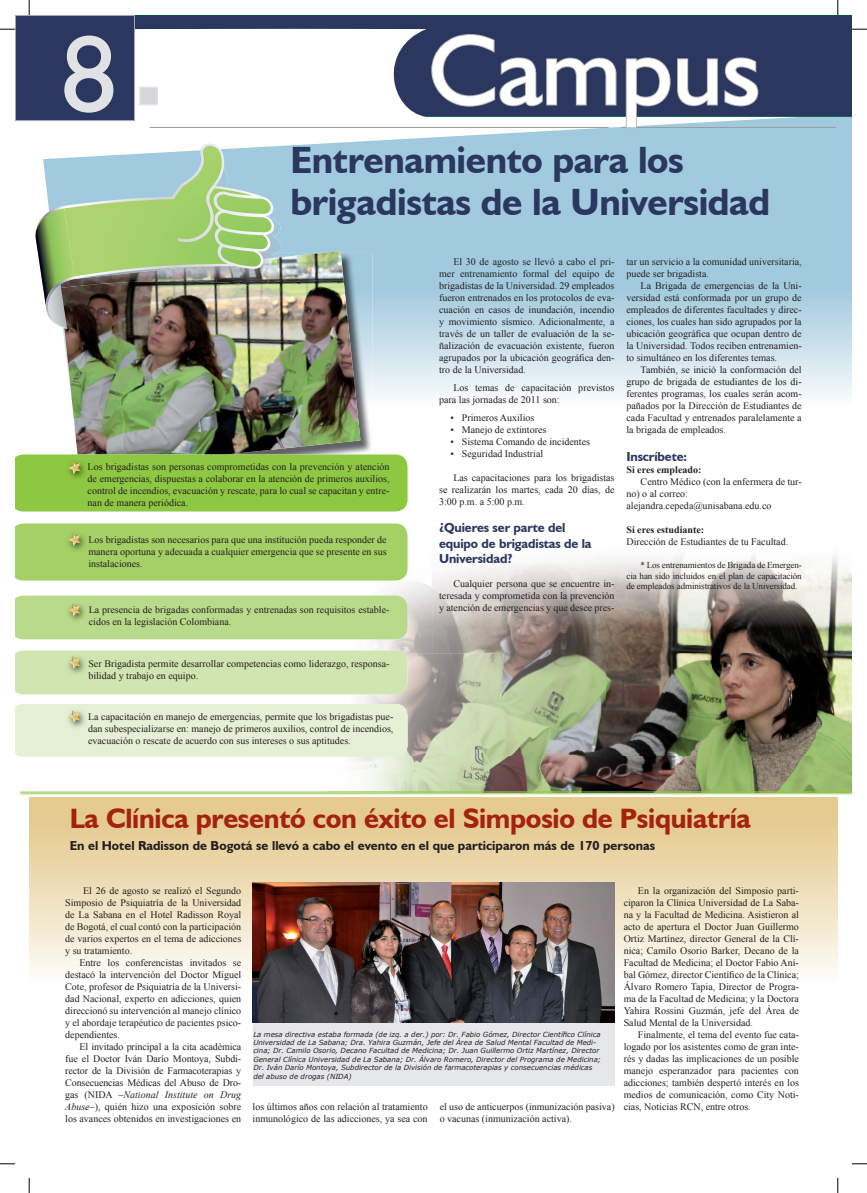
<style>
.page{position:relative;width:867px;height:1193px;background:#fff}
.page>*{position:absolute;margin:0;border:0;box-sizing:border-box;transform-origin:0 0}
.t1{font:109px "Humanist 521 BT";color:#e1e2e4}
.t2{font:100px "Humanist 521 BT";color:#fff}
.t3{font:700 38px/42px "Humanist 521 BT";letter-spacing:-.01em;color:#2b375e}
.t4{font:700 28px "Humanist 521 BT";letter-spacing:-.01em;color:#a52110}
.t5{font:700 13px "Humanist 521 BT";color:#231f20}
.t6{font:700 13px/15.6px "Humanist 521 BT";letter-spacing:-.01em;color:#2b375e}
.t7{font:10px/12px "Times New Roman";color:#231f20;text-align:justify}
.t8{font:700 10px "Times New Roman";color:#231f20}
.t9{font:9px/10.8px "Times New Roman";letter-spacing:-.01em;color:#231f20;text-align:justify}
.t10{font:italic 7px/8.4px "Verdana";color:#231f20}
.s1{font-style:italic}
</style>
<div class="page">
<div style="left:29px;top:797px;width:808px;height:186px;background:linear-gradient(to bottom,#e2c483,#fdfbf6)"></div>
<div style="left:252px;top:1004px;width:362px;height:81px;background:#e6e7e9"></div>
<svg style="left:43px;top:117px;width:808px;height:425px"></svg>
<img style="left:327px;top:555px;width:314px;height:98px">
<img style="left:641px;top:555px;width:210px;height:98px">
<img style="left:397px;top:653px;width:454px;height:138px">
<img style="left:327px;top:694px;width:70px;height:97px">
<div style="left:135px;top:15px;width:716px;height:102px;background:#2b375e"></div>
<div style="left:15px;top:15px;width:120px;height:106px;background:#2b375e;border:1px solid #a8a4b5"></div>
<hr style="left:150px;top:127px;width:458px;height:1px;background:#9b9ca0">
<hr style="left:621px;top:127px;width:214px;height:1px;background:#9b9ca0">
<svg style="left:133px;top:29px;width:484px;height:88px"></svg>
<svg style="left:624px;top:56px;width:135px;height:73px;background:#5a6682"></svg>
<img style="left:360px;top:252px;width:12px;height:202px">
<img style="left:59px;top:251px;width:301px;height:203px">
<img style="left:274px;top:160px;width:7px;height:120px">
<img style="left:274px;top:258px;width:3px;height:29px">
<img style="left:35px;top:143px;width:239px;height:186px">
<svg style="left:20px;top:791px;width:831px;height:3px;background:#b2d184"></svg>
<img style="left:327px;top:791px;width:524px;height:1px">
<div style="left:15px;top:454px;width:392px;height:57px;background:#8ec742"></div>
<div style="left:15px;top:523px;width:392px;height:57px;background:#a4d066"></div>
<div style="left:15px;top:595px;width:392px;height:44px;background:#bada8b"></div>
<div style="left:15px;top:650px;width:392px;height:44px;background:#d0e5b0"></div>
<div style="left:15px;top:703px;width:392px;height:53px;background:#e5f0d5"></div>
<img style="left:253px;top:882px;width:361px;height:140px">
<svg style="left:0;top:29px;width:15px;height:1px"></svg>
<svg style="left:851px;top:29px;width:15px;height:1px"></svg>
<svg style="left:0;top:1163px;width:15px;height:1px"></svg>
<svg style="left:852px;top:1163px;width:14px;height:1px"></svg>
<svg style="left:29px;top:0;width:1px;height:15px"></svg>
<svg style="left:29px;top:1178px;width:1px;height:14px"></svg>
<svg style="left:837px;top:0;width:1px;height:15px"></svg>
<svg style="left:837px;top:1178px;width:1px;height:14px"></svg>
<h1 class="t1" style="left:61px;top:7px;width:57px">8</h1>
<h2 class="t2" style="left:428px;top:9px;width:333px">Campus</h2>
<h3 class="t3" style="left:290px;top:138px;width:481px">Entrenamiento para los brigadistas de la Universidad</h3>
<p class="t7" style="left:439px;top:255px;width:177px;text-indent:14px">El 30 de agosto se llevó a cabo el pri&shy;mer entrenamiento formal del equipo de brigadistas de la Universidad. 29 empleados fueron entrenados en los protocolos de eva&shy;cuación en casos de inundación, incendio y movimiento sísmico. Adicionalmente, a través de un taller de evaluación de la se&shy;ñalización de evacuación existente, fueron agrupados por la ubicación geográfica den&shy;tro de la Universidad.</p>
<p class="t7" style="left:439px;top:381px;width:177px;text-indent:14px">Los temas de capacitación previstos para las jornadas de 2011 son:</p>
<p class="t7" style="left:450px;top:411px;width:85px">• Primeros Auxilios</p>
<p class="t7" style="left:450px;top:423px;width:97px">• Manejo de extintores</p>
<p class="t7" style="left:450px;top:435px;width:141px">• Sistema Comando de incidentes</p>
<p class="t7" style="left:450px;top:447px;width:94px">• Seguridad Industrial</p>
<p class="t7" style="left:439px;top:471px;width:177px;text-indent:14px">Las capacitaciones para los brigadistas se realizarán los martes, cada 20 días, de 3:00 p.m. a 5:00 p.m.</p>
<h3 class="t6" style="left:439px;top:519px;width:154px">¿Quieres ser parte del equipo de brigadistas de la<br>Universidad?</h3>
<p class="t7" style="left:439px;top:578px;width:177px;text-indent:14px">Cualquier persona que se encuentre in&shy;teresada y comprometida con la prevención y atención de emergencias y que desee pres-</p>
<p class="t7" style="left:626px;top:255px;width:177px">tar un servicio a la comunidad universitaria, puede ser brigadista.</p>
<p class="t7" style="left:626px;top:279px;width:177px;text-indent:14px">La Brigada de emergencias de la Uni&shy;versidad está conformada por un grupo de empleados de diferentes facultades y direc&shy;ciones, los cuales han sido agrupados por la ubicación geográfica que ocupan dentro de la Universidad. Todos reciben entrenamien&shy;to simultáneo en los diferentes temas.</p>
<p class="t7" style="left:626px;top:363px;width:177px;text-indent:14px">También, se inició la conformación del grupo de brigada de estudiantes de los di&shy;ferentes programas, los cuales serán acom&shy;pañados por la Dirección de Estudiantes de cada Facultad y entrenados paralelamente a la brigada de empleados.</p>
<h3 class="t6" style="left:626px;top:448px;width:62px">Inscríbete:</h3>
<p class="t8" style="left:626px;top:462px;width:76px">Si eres empleado:</p>
<p class="t7" style="left:626px;top:475px;width:177px;text-align:left;text-indent:14px">Centro Médico (con la enfermera de tur&shy;no) o al correo: alejandra.cepeda@unisabana.edu.co</p>
<p class="t8" style="left:626px;top:522px;width:79px">Si eres estudiante:</p>
<p class="t7" style="left:626px;top:535px;width:163px">Dirección de Estudiantes de tu Facultad.</p>
<p class="t9" style="left:626px;top:559px;width:177px;text-indent:14px">* Los entrenamientos de Brigada de Emergen&shy;cia han sido incluidos en el plan de capacitación de empleados administrativos de la Universidad.</p>
<p class="t7" style="left:88px;top:461px;width:303px">Los brigadistas son personas comprometidas con la prevención y atención de emergencias, dispuestas a colaborar en la atención de primeros auxilios, control de incendios, evacuación y rescate, para lo cual se capacitan y entre&shy;nan de manera periódica.</p>
<p class="t7" style="left:88px;top:533px;width:300px">Los brigadistas son necesarios para que una institución pueda responder de manera oportuna y adecuada a cualquier emergencia que se presente en sus instalaciones.</p>
<p class="t7" style="left:89px;top:603px;width:302px">La presencia de brigadas conformadas y entrenadas son requisitos estable&shy;cidos en la legislación Colombiana.</p>
<p class="t7" style="left:88px;top:657px;width:302px">Ser Brigadista permite desarrollar competencias como liderazgo, responsa&shy;bilidad y trabajo en equipo.</p>
<p class="t7" style="left:88px;top:710px;width:307px">La capacitación en manejo de emergencias, permite que los brigadistas pue&shy;dan subespecializarse en: manejo de primeros auxilios, control de incendios, evacuación o rescate de acuerdo con sus intereses o sus aptitudes.</p>
<h3 class="t4" style="left:70px;top:801px;width:682px">La Clínica presentó con éxito el Simposio de Psiquiatría</h3>
<h3 class="t5" style="left:70px;top:837px;width:586px">En el Hotel Radisson de Bogotá se llevó a cabo el evento en el que participaron más de 170 personas</h3>
<p class="t7" style="left:65px;top:884px;width:177px;text-indent:18px">El 26 de agosto se realizó el Segundo Simposio de Psiquiatría de la Universidad de La Sabana en el Hotel Radisson Royal de Bogotá, el cual contó con la participación de varios expertos en el tema de adicciones y su tratamiento.</p>
<p class="t7" style="left:65px;top:956px;width:177px;text-indent:14px">Entre los conferencistas invitados se destacó la intervención del Doctor Miguel Cote, profesor de Psiquiatría de la Universi&shy;dad Nacional, experto en adicciones, quien direccionó su intervención al manejo clínico y el abordaje terapéutico de pacientes psico&shy;dependientes.</p>
<p class="t7" style="left:65px;top:1040px;width:177px;text-indent:14px">El invitado principal a la cita académica fue el Doctor Iván Darío Montoya, Subdi&shy;rector de la División de Farmacoterapias y Consecuencias Médicas del Abuso de Dro&shy;gas (NIDA –<span class="s1">National Institute on Drug Abuse</span>–), quién hizo una exposición sobre los avances obtenidos en investigaciones en</p>
<p class="t7" style="left:623px;top:884px;width:177px;text-indent:14px">En la organización del Simposio parti&shy;ciparon la Clínica Universidad de La Saba&shy;na y la Facultad de Medicina. Asistieron al acto de apertura el Doctor Juan Guillermo Ortiz Martínez, director General de la Clí&shy;nica; Camilo Osorio Barker, Decano de la Facultad de Medicina; el Doctor Fabio Aní&shy;bal Gómez, director Científico de la Clínica; Álvaro Romero Tapia, Director de Progra&shy;ma de la Facultad de Medicina; y la Doctora Yahira Rossini Guzmán, jefe del Área de Salud Mental de la Universidad.</p>
<p class="t7" style="left:623px;top:1028px;width:177px;text-indent:14px">Finalmente, el tema del evento fue cata&shy;logado por los asistentes como de gran inte&shy;rés y dadas las implicaciones de un posible manejo esperanzador para pacientes con adicciones; también despertó interés en los medios de comunicación, como City Noti&shy;cias, Noticias RCN, entre otros.</p>
<p class="t10" style="left:253px;top:1029px;width:349px">La mesa directiva estaba formada (de izq. a der.) por: Dr. Fabio Gómez, Director Científico Clínica Universidad de La Sabana; Dra. Yahira Guzmán, Jefe del Área de Salud Mental Facultad de Medi&shy;cina; Dr. Camilo Osorio, Decano Facultad de Medicina; Dr. Juan Guillermo Ortiz Martínez, Director General Clínica Universidad de La Sabana; Dr. Álvaro Romero, Director del Programa de Medicina; Dr. Iván Darío Montoya, Subdirector de la División de farmacoterapias y consecuencias médicas del abuso de drogas (NIDA)</p>
<p class="t7" style="left:252px;top:1100px;width:176px">los últimos años con relación al tratamiento inmunológico de las adicciones, ya sea con</p>
<p class="t7" style="left:439px;top:1100px;width:176px">el uso de anticuerpos (inmunización pasiva) o vacunas (inmunización activa).</p>
</div>
